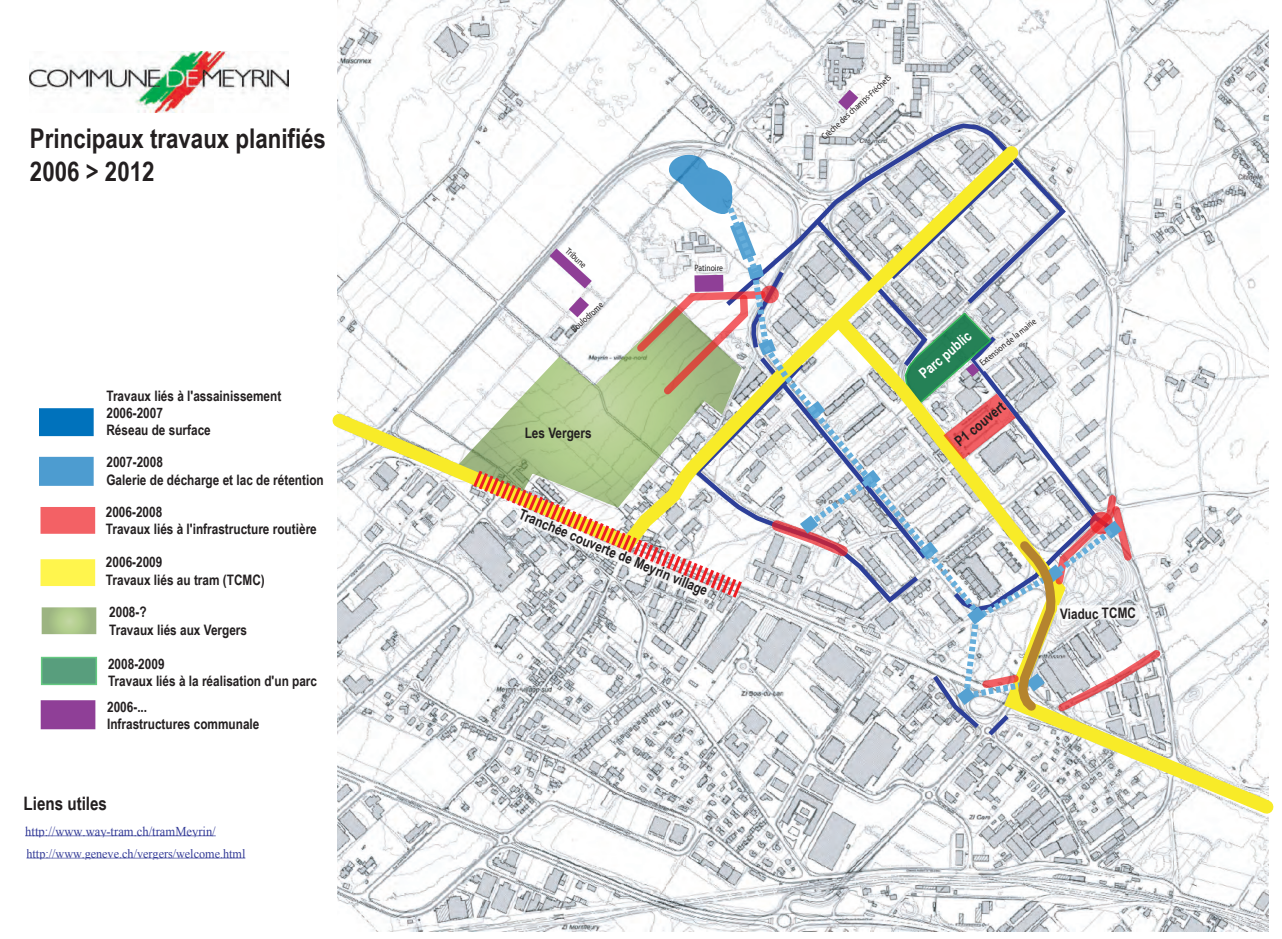
<style>
.page{position:relative;width:1282px;height:939px;background:#fff}
.page>*{position:absolute;margin:0;border:0;box-sizing:border-box;transform-origin:0 0}
.t1{font:700 27.15px/32.5px "Arial Narrow";color:#231f20}
.t2{font:700 18.45px "Arial Narrow";color:#231f20}
.t3{font:700 14.4px/17.2px "Arial Narrow";color:#231f20}
.t4{font:700 14.4px "Arial Narrow";color:#fff}
.t5{font:13.5px "Times New Roman";color:#333b97;scale:.93 1}
.t6{font:12.75px "Times New Roman";color:#333b97;scale:.95 1}
.t7{font:9.3px "Myriad";color:#231f20;scale:.83 1}
</style>
<div class="page">
<img style="left:337px;top:0;width:931px;height:931px">
<div style="left:41px;top:559px;width:54px;height:27px;background:#fff54d"></div>
<div style="left:42px;top:657px;width:54px;height:27px;background:#589e7d"></div>
<div style="left:41px;top:656px;width:56px;height:29px;border:2px solid #23b24b"></div>
<svg style="left:42px;top:607px;width:54px;height:27px"></svg>
<div style="left:39px;top:408px;width:55px;height:28px;background:#0072bc"></div>
<div style="left:39px;top:457px;width:55px;height:29px;background:#4d9cd0"></div>
<svg style="left:26px;top:857px;width:219px;height:1px"></svg>
<svg style="left:25px;top:835px;width:191px;height:1px"></svg>
<div style="left:41px;top:507px;width:54px;height:26px;background:#f36165"></div>
<div style="left:41px;top:700px;width:54px;height:29px;background:#8f3f97"></div>
<svg style="left:723px;top:121px;width:344px;height:34px"></svg>
<svg style="left:838px;top:90px;width:20px;height:20px"></svg>
<svg style="left:825px;top:306px;width:449px;height:514px"></svg>
<svg style="left:332px;top:139px;width:693px;height:404px"></svg>
<svg style="left:458px;top:155px;width:702px;height:583px"></svg>
<img style="left:29px;top:51px;width:259px;height:62px">
<h1 class="t1" style="left:30px;top:121px;width:297px">Principaux travaux planifiés<br>2006 &gt; 2012</h1>
<p class="t3" style="left:106px;top:386px;width:176px">Travaux liés à l'assainissement<br>2006-2007<br>Réseau de surface</p>
<p class="t3" style="left:106px;top:453px;width:219px">2007-2008<br>Galerie de décharge et lac de rétention</p>
<p class="t3" style="left:106px;top:502px;width:212px">2006-2008<br>Travaux liés à l'infrastructure routière</p>
<p class="t3" style="left:106px;top:552px;width:160px">2006-2009<br>Travaux liés au tram (TCMC)</p>
<p class="t3" style="left:109px;top:603px;width:139px">2008-?<br>Travaux liés aux Vergers</p>
<p class="t3" style="left:108px;top:654px;width:211px">2008-2009<br>Travaux liés à la réalisation d'un parc</p>
<p class="t3" style="left:107px;top:697px;width:154px">2006-...<br>Infrastructures communale</p>
<p class="t2" style="left:24px;top:789px;width:85px">Liens utiles</p>
<p class="t5" style="left:25px;top:821px;width:206px">http://www.way-tram.ch/tramMeyrin/</p>
<p class="t6" style="left:26px;top:844px;width:232px">http://www.geneve.ch/vergers/welcome.html</p>
<p class="t7" style="left:570px;top:246px;width:31px;rotate:42deg">Tribune</p>
<p class="t7" style="left:569px;top:327px;width:49px;rotate:-43deg">Boulodrome</p>
<p class="t3" style="left:525px;top:424px;width:68px">Les Vergers</p>
<p class="t7" style="left:694px;top:264px;width:36px">Patinoire</p>
<p class="t3" style="left:524px;top:504px;width:204px;rotate:23deg">Tranchée couverte de Meyrin village</p>
<p class="t7" style="left:820px;top:135px;width:111px;rotate:-43deg">Crêche des champs-Fréchets</p>
<p class="t7" style="left:978px;top:360px;width:86px;rotate:-39deg">Extension de la mairie</p>
<p class="t4" style="left:914px;top:367px;width:65px;rotate:-41deg">Parc public</p>
<p class="t3" style="left:950px;top:435px;width:62px;rotate:-39deg">P1 couvert</p>
<p class="t3" style="left:1060px;top:604px;width:77px;rotate:-1deg">Viaduc TCMC</p>
</div>
